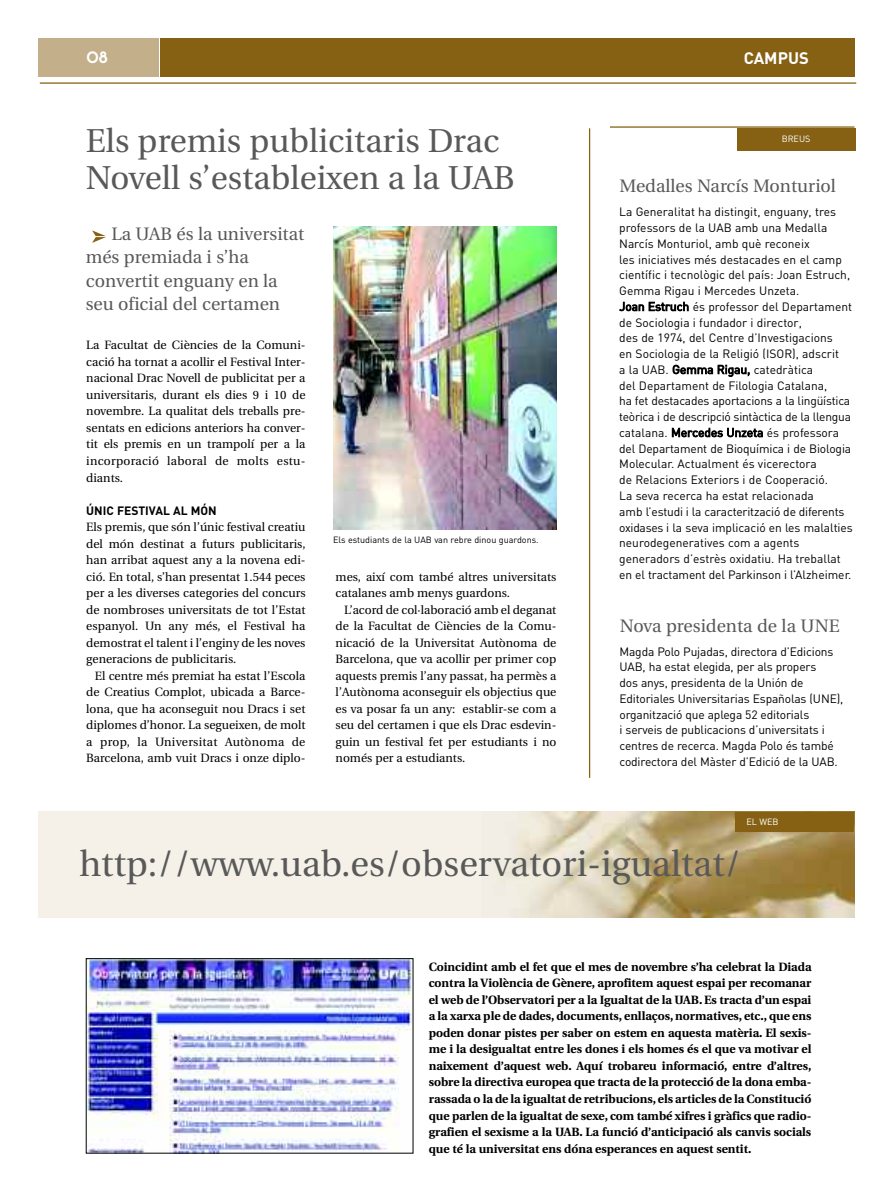
<style>
.page{position:relative;width:893px;height:1191px;background:#fff}
.page>*{position:absolute;margin:0;border:0;box-sizing:border-box;transform-origin:0 0}
.t1{font:36px "Utopia";color:#595959}
.t2{font:33px/37.5px "Utopia";color:#595959}
.t3{font:18px/23.5px "Utopia";color:#595959}
.t4{font:700 16.5px "DIN";color:#fff}
.t5{font:16.5px "Chalet New York Nineteen Seventy";color:#fff}
.t6{font:12px/16.5px "Utopia";color:#000;text-align:justify}
.t7{font:12px/15.8px "DIN";letter-spacing:-.01em;color:#000}
.t8{font:700 12px/16.5px "Utopia";color:#000;text-align:justify}
.t9{font:700 12px "DIN";color:#000}
.t10{font:9px "DIN";color:#000}
.t11{font:9px "DIN";color:#fff}
</style>
<div class="page">
<div style="left:160px;top:38px;width:695px;height:39px;background:#866114"></div>
<div style="left:38px;top:38px;width:121px;height:39px;background:#c3b08a"></div>
<img style="left:92px;top:230px;width:14px;height:13px">
<img style="left:38px;top:811px;width:816px;height:107px">
<img style="left:88px;top:960px;width:323px;height:191px">
<div style="left:86px;top:958px;width:327px;height:195px;border:1px solid #000"></div>
<div style="left:736px;top:811px;width:118px;height:20px;background:#866114"></div>
<hr style="left:40px;top:82px;width:816px;height:2px;background:#866114">
<div style="left:737px;top:128px;width:118px;height:22px;background:#866114"></div>
<hr style="left:610px;top:126px;width:244px;height:2px;background:#866114">
<hr style="left:589px;top:128px;width:1px;height:650px;background:#866114">
<img style="left:333px;top:227px;width:224px;height:302px">
<h3 class="t5" style="left:86px;top:48px;width:23px">08</h3>
<h3 class="t4" style="left:744px;top:49px;width:67px">CAMPUS</h3>
<h2 class="t2" style="left:86px;top:124px;width:431px">Els premis publicitaris Drac<br>Novell s’estableixen a la UAB</h2>
<h3 class="t3" style="left:86px;top:223px;width:220px;text-indent:26px">La UAB és la universitat més premiada i s’ha convertit enguany en la seu oficial del certamen</h3>
<p class="t6" style="left:86px;top:338px;width:221px">La Facultat de Ciències de la Comuni&shy;cació ha tornat a acollir el Festival Inter&shy;nacional Drac Novell de publicitat per a universitaris, durant els dies 9 i 10 de novembre. La qualitat dels treballs pre&shy;sentats en edicions anteriors ha conver&shy;tit els premis en un trampolí per a la incorporació laboral de molts estu&shy;diants.</p>
<p class="t9" style="left:86px;top:503px;width:132px">ÚNIC FESTIVAL AL MÓN</p>
<p class="t6" style="left:86px;top:520px;width:221px">Els premis, que són l’únic festival creatiu del món destinat a futurs publicitaris, han arribat aquest any a la novena edi&shy;ció. En total, s’han presentat 1.544 peces per a les diverses categories del concurs de nombroses universitats de tot l’Estat espanyol. Un any més, el Festival ha demostrat el talent i l’enginy de les noves generacions de publicitaris.</p>
<p class="t6" style="left:86px;top:668px;width:221px;text-indent:9px">El centre més premiat ha estat l’Escola de Creatius Complot, ubicada a Barce&shy;lona, que ha aconseguit nou Dracs i set diplomes d’honor. La segueixen, de molt a prop, la Universitat Autònoma de Barcelona, amb vuit Dracs i onze diplo-</p>
<p class="t10" style="left:333px;top:534px;width:207px">Els estudiants de la UAB van rebre dinou guardons.</p>
<p class="t6" style="left:336px;top:569px;width:222px">mes, així com també altres universitats catalanes amb menys guardons.</p>
<p class="t6" style="left:336px;top:602px;width:222px;text-indent:9px">L’acord de col·laboració amb el deganat de la Facultat de Ciències de la Comu&shy;nicació de la Universitat Autònoma de Barcelona, que va acollir per primer cop aquests premis l’any passat, ha permès a l’Autònoma aconseguir els objectius que es va posar fa un any: establir-se com a seu del certamen i que els Drac esdevin&shy;guin un festival fet per estudiants i no només per a estudiants.</p>
<p class="t11" style="left:782px;top:133px;width:30px">BREUS</p>
<h3 class="t3" style="left:620px;top:176px;width:218px">Medalles Narcís Monturiol</h3>
<p class="t7" style="left:619px;top:204px;width:235px">La Generalitat ha distingit, enguany, tres professors de la UAB amb una Medalla Narcís Monturiol, amb què reconeix<br>les iniciatives més destacades en el camp científic i tecnològic del país: Joan Estruch, Gemma Rigau i Mercedes Unzeta.<br>Joan Estruch és professor del Departament de Sociologia i fundador i director,<br>des de 1974, del Centre d’Investigacions<br>en Sociologia de la Religió (ISOR), adscrit<br>a la UAB. Gemma Rigau, catedràtica<br>del Departament de Filologia Catalana,<br>ha fet destacades aportacions a la lingüística teòrica i de descripció sintàctica de la llengua catalana. Mercedes Unzeta és professora del Departament de Bioquímica i de Biologia Molecular. Actualment és vicerectora<br>de Relacions Exteriors i de Cooperació.<br>La seva recerca ha estat relacionada<br>amb l’estudi i la caracterització de diferents oxidases i la seva implicació en les malalties neurodegeneratives com a agents generadors d’estrès oxidatiu. Ha treballat en el tractament del Parkinson i l’Alzheimer.</p>
<h3 class="t3" style="left:620px;top:615px;width:221px">Nova presidenta de la UNE</h3>
<p class="t7" style="left:619px;top:643px;width:225px">Magda Polo Pujadas, directora d’Edicions UAB, ha estat elegida, per als propers<br>dos anys, presidenta de la Unión de Editoriales Universitarias Españolas (UNE), organització que aplega 52 editorials<br>i serveis de publicacions d’universitats i centres de recerca. Magda Polo és també codirectora del Màster d’Edició de la UAB.</p>
<p class="t11" style="left:746px;top:816px;width:34px">EL WEB</p>
<h1 class="t1" style="left:79px;top:849px;width:663px">http://www.uab.es/observatori-igualtat/</h1>
<p class="t8" style="left:429px;top:959px;width:384px">Coincidint amb el fet que el mes de novembre s’ha celebrat la Diada contra la Violència de Gènere, aprofitem aquest espai per recomanar el web de l’Observatori per a la Igualtat de la UAB. Es tracta d’un espai a la xarxa ple de dades, documents, enllaços, normatives, etc., que ens poden donar pistes per saber on estem en aquesta matèria. El sexis&shy;me i la desigualtat entre les dones i els homes és el que va motivar el naixement d’aquest web. Aquí trobareu informació, entre d’altres, sobre la directiva europea que tracta de la protecció de la dona emba&shy;rassada o la de la igualtat de retribucions, els articles de la Constitució que parlen de la igualtat de sexe, com també xifres i gràfics que radio&shy;grafien el sexisme a la UAB. La funció d’anticipació als canvis socials que té la universitat ens dóna esperances en aquest sentit.</p>
</div>
